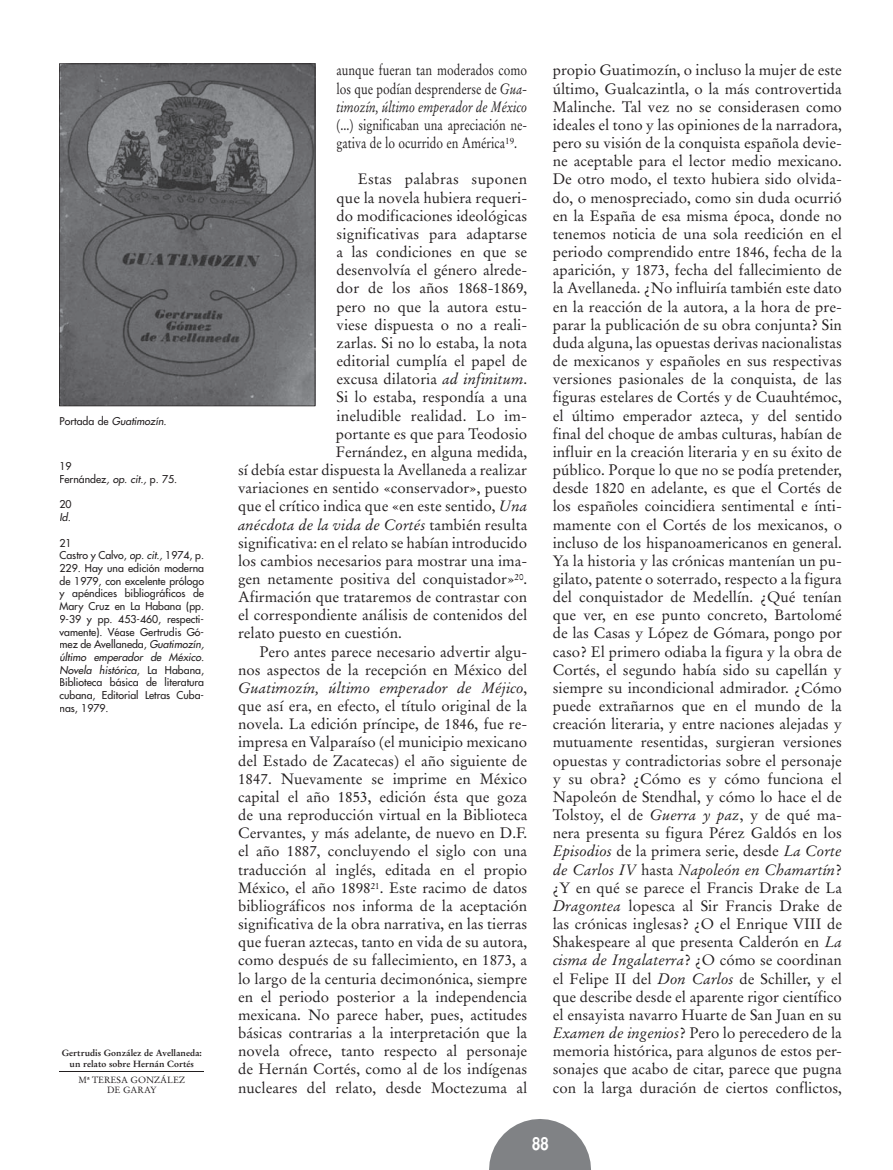
<style>
.page{position:relative;width:893px;height:1170px;background:#fff}
.page>*{position:absolute;margin:0;border:0;box-sizing:border-box;transform-origin:0 0}
.t1{font:700 condensed 18px "Helvetica";color:#fff}
.t2{font:15px/18.1px "Stempel Garamond";color:#231f20;text-align:justify}
.t3{font:15px/18.1px "Stempel Garamond";color:#231f20;text-align:justify;scale:.8 1}
.t4{font:italic 15px "Stempel Garamond";color:#231f20}
.t5{font:10.5px/12.8px "Futura";color:#231f20}
.t6{font:italic 10.5px "Futura";color:#231f20}
.t7{font:700 9px/10.9px "Stempel Garamond";color:#231f20;text-align:center}
.t8{font:9px/10.9px "Stempel Garamond";color:#231f20;text-align:center}
.s1{font-style:normal}
.s2{font-style:italic}
</style>
<div class="page">
<svg style="left:489px;top:1119px;width:102px;height:50px"></svg>
<hr style="left:60px;top:1071px;width:144px;height:1px;background:#231f20">
<svg style="left:59px;top:63px;width:256px;height:343px;fill:#6a6b6e"></svg>
<p class="t6" style="left:60px;top:414px;width:109px"><span class="s1">Portada de</span> Guatimozín.</p>
<p class="t5" style="left:60px;top:460px;width:119px">19<br>Fernández<span class="s2">, op. cit.,</span> p. 75.</p>
<p class="t5" style="left:60px;top:498px;width:14px">20</p>
<p class="t6" style="left:60px;top:510px;width:13px">Id.</p>
<p class="t5" style="left:60px;top:536px;width:146px">21<br>Castro y Calvo, <span class="s2">op. cit.,</span> 1974, p.<br>229. Hay una edición moderna de 1979, con excelente prólogo y apéndices bibliográficos de<br>Mary Cruz en La Habana (pp.<br>9-39 y pp. 453-460, respecti&shy;vamente). Véase Gertrudis Gó&shy;mez de Avellaneda, <span class="s2">Guatimozín, último emperador de México.<br>Novela histórica</span>, La Habana,<br>Biblioteca básica de literatura cubana, Editorial Letras Cuba&shy;nas, 1979.</p>
<p class="t7" style="left:62px;top:1047px;width:142px">Gertrudis González de Avellaneda: un relato sobre Hernán Cortés</p>
<p class="t8" style="left:79px;top:1073px;width:108px">Mª TERESA GONZÁLEZ<br>DE GARAY</p>
<p class="t3" style="left:337px;top:61px;width:240px">aunque fueran tan moderados como los que podían desprenderse de <span class="s2">Gua&shy;timozín, último emperador de México</span></p>
<p class="t3" style="left:337px;top:116px;width:240px">(...) significaban una apreciación ne&shy;gativa de lo ocurrido en América<sup>19</sup>.</p>
<p class="t2" style="left:358px;top:170px;width:171px">Estas palabras suponen</p>
<p class="t2" style="left:337px;top:188px;width:192px">que la novela hubiera requeri-</p>
<p class="t2" style="left:337px;top:207px;width:192px">do modificaciones ideológicas</p>
<p class="t2" style="left:337px;top:225px;width:192px">significativas para adaptarse</p>
<p class="t2" style="left:337px;top:243px;width:192px">a las condiciones en que se</p>
<p class="t2" style="left:337px;top:261px;width:192px">desenvolvía el género alrede-</p>
<p class="t2" style="left:337px;top:279px;width:192px">dor de los años 1868-1869,</p>
<p class="t2" style="left:337px;top:297px;width:192px">pero no que la autora estu-</p>
<p class="t2" style="left:337px;top:315px;width:192px">viese dispuesta o no a reali-</p>
<p class="t2" style="left:337px;top:334px;width:192px">zarlas. Si no lo estaba, la nota</p>
<p class="t2" style="left:337px;top:352px;width:192px">editorial cumplía el papel de</p>
<p class="t2" style="left:337px;top:370px;width:192px">excusa dilatoria <span class="s2">ad infinitum</span>.</p>
<p class="t2" style="left:337px;top:388px;width:192px">Si lo estaba, respondía a una</p>
<p class="t2" style="left:337px;top:406px;width:192px">ineludible realidad. Lo im-</p>
<p class="t2" style="left:336px;top:424px;width:193px">portante es que para Teodosio</p>
<p class="t2" style="left:336px;top:442px;width:193px">Fernández, en alguna medida,</p>
<p class="t2" style="left:238px;top:461px;width:290px">sí debía estar dispuesta la Avellaneda a realizar</p>
<p class="t2" style="left:238px;top:479px;width:291px">variaciones en sentido «conservador», puesto</p>
<p class="t2" style="left:238px;top:497px;width:291px">que el crítico indica que «en este sentido, <span class="s2">Una</span></p>
<p class="t4" style="left:238px;top:515px;width:291px">anécdota de la vida de Cortés <span class="s1">también resulta</span></p>
<p class="t2" style="left:238px;top:533px;width:291px">significativa: en el relato se habían introducido</p>
<p class="t2" style="left:238px;top:551px;width:291px">los cambios necesarios para mostrar una ima-</p>
<p class="t2" style="left:238px;top:570px;width:291px">gen netamente positiva del conquistador»<sup>20</sup>.</p>
<p class="t2" style="left:238px;top:588px;width:291px">Afirmación que trataremos de contrastar con</p>
<p class="t2" style="left:238px;top:606px;width:291px">el correspondiente análisis de contenidos del</p>
<p class="t2" style="left:238px;top:624px;width:165px">relato puesto en cuestión.</p>
<p class="t2" style="left:259px;top:642px;width:269px">Pero antes parece necesario advertir algu-</p>
<p class="t2" style="left:238px;top:660px;width:291px">nos aspectos de la recepción en México del</p>
<p class="t4" style="left:238px;top:678px;width:291px">Guatimozín, último emperador de Méjico<span class="s1">,</span></p>
<p class="t2" style="left:238px;top:697px;width:291px">que así era, en efecto, el título original de la</p>
<p class="t2" style="left:238px;top:715px;width:291px">novela. La edición príncipe, de 1846, fue re-</p>
<p class="t2" style="left:238px;top:733px;width:291px">impresa en Valparaíso (el municipio mexicano</p>
<p class="t2" style="left:238px;top:751px;width:291px">del Estado de Zacatecas) el año siguiente de</p>
<p class="t2" style="left:238px;top:769px;width:291px">1847. Nuevamente se imprime en México</p>
<p class="t2" style="left:238px;top:787px;width:291px">capital el año 1853, edición ésta que goza</p>
<p class="t2" style="left:238px;top:805px;width:291px">de una reproducción virtual en la Biblioteca</p>
<p class="t2" style="left:238px;top:824px;width:291px">Cervantes, y más adelante, de nuevo en D.F.</p>
<p class="t2" style="left:238px;top:842px;width:291px">el año 1887, concluyendo el siglo con una</p>
<p class="t2" style="left:238px;top:860px;width:291px">traducción al inglés, editada en el propio</p>
<p class="t2" style="left:238px;top:878px;width:291px">México, el año 1898<sup>21</sup>. Este racimo de datos</p>
<p class="t2" style="left:238px;top:896px;width:291px">bibliográficos nos informa de la aceptación</p>
<p class="t2" style="left:238px;top:914px;width:291px">significativa de la obra narrativa, en las tierras</p>
<p class="t2" style="left:238px;top:933px;width:291px">que fueran aztecas, tanto en vida de su autora,</p>
<p class="t2" style="left:238px;top:951px;width:291px">como después de su fallecimiento, en 1873, a</p>
<p class="t2" style="left:238px;top:969px;width:291px">lo largo de la centuria decimonónica, siempre</p>
<p class="t2" style="left:238px;top:987px;width:291px">en el periodo posterior a la independencia</p>
<p class="t2" style="left:238px;top:1005px;width:291px">mexicana. No parece haber, pues, actitudes</p>
<p class="t2" style="left:238px;top:1023px;width:291px">básicas contrarias a la interpretación que la</p>
<p class="t2" style="left:238px;top:1041px;width:291px">novela ofrece, tanto respecto al personaje</p>
<p class="t2" style="left:238px;top:1060px;width:291px">de Hernán Cortés, como al de los indígenas</p>
<p class="t2" style="left:238px;top:1078px;width:291px">nucleares del relato, desde Moctezuma al</p>
<p class="t2" style="left:553px;top:61px;width:291px">propio Guatimozín, o incluso la mujer de este último, Gualcazintla, o la más controvertida Malinche. Tal vez no se considerasen como ideales el tono y las opiniones de la narradora, pero su visión de la conquista española devie&shy;ne aceptable para el lector medio mexicano.<br>De otro modo, el texto hubiera sido olvida&shy;do, o menospreciado, como sin duda ocurrió en la España de esa misma época, donde no tenemos noticia de una sola reedición en el periodo comprendido entre 1846, fecha de la aparición, y 1873, fecha del fallecimiento de la Avellaneda. ¿No influiría también este dato en la reacción de la autora, a la hora de pre&shy;parar la publicación de su obra conjunta? Sin duda alguna, las opuestas derivas nacionalistas de mexicanos y españoles en sus respectivas versiones pasionales de la conquista, de las figuras estelares de Cortés y de Cuauhtémoc, el último emperador azteca, y del sentido final del choque de ambas culturas, habían de influir en la creación literaria y en su éxito de público. Porque lo que no se podía pretender, desde 1820 en adelante, es que el Cortés de los españoles coincidiera sentimental e ínti&shy;mamente con el Cortés de los mexicanos, o incluso de los hispanoamericanos en general.<br>Ya la historia y las crónicas mantenían un pu&shy;gilato, patente o soterrado, respecto a la figura del conquistador de Medellín. ¿Qué tenían que ver, en ese punto concreto, Bartolomé de las Casas y López de Gómara, pongo por caso? El primero odiaba la figura y la obra de Cortés, el segundo había sido su capellán y siempre su incondicional admirador. ¿Cómo puede extrañarnos que en el mundo de la creación literaria, y entre naciones alejadas y mutuamente resentidas, surgieran versiones opuestas y contradictorias sobre el personaje y su obra? ¿Cómo es y cómo funciona el Napoleón de Stendhal, y cómo lo hace el de Tolstoy, el de <span class="s2">Guerra y paz</span>, y de qué ma&shy;nera presenta su figura Pérez Galdós en los <span class="s2">Episodios</span> de la primera serie, desde <span class="s2">La Corte de Carlos IV</span> hasta <span class="s2">Napoleón en Chamartín</span>? ¿Y en qué se parece el Francis Drake de La <span class="s2">Dragontea</span> lopesca al Sir Francis Drake de las crónicas inglesas? ¿O el Enrique VIII de Shakespeare al que presenta Calderón en <span class="s2">La cisma de Ingalaterra</span>? ¿O cómo se coordinan el Felipe II del <span class="s2">Don Carlos</span> de Schiller, y el que describe desde el aparente rigor científico el ensayista navarro Huarte de San Juan en su <span class="s2">Examen de ingenios</span>? Pero lo perecedero de la memoria histórica, para algunos de estos per&shy;sonajes que acabo de citar, parece que pugna con la larga duración de ciertos conflictos,</p>
<p class="t1" style="left:532px;top:1132px;width:18px">88</p>
</div>
